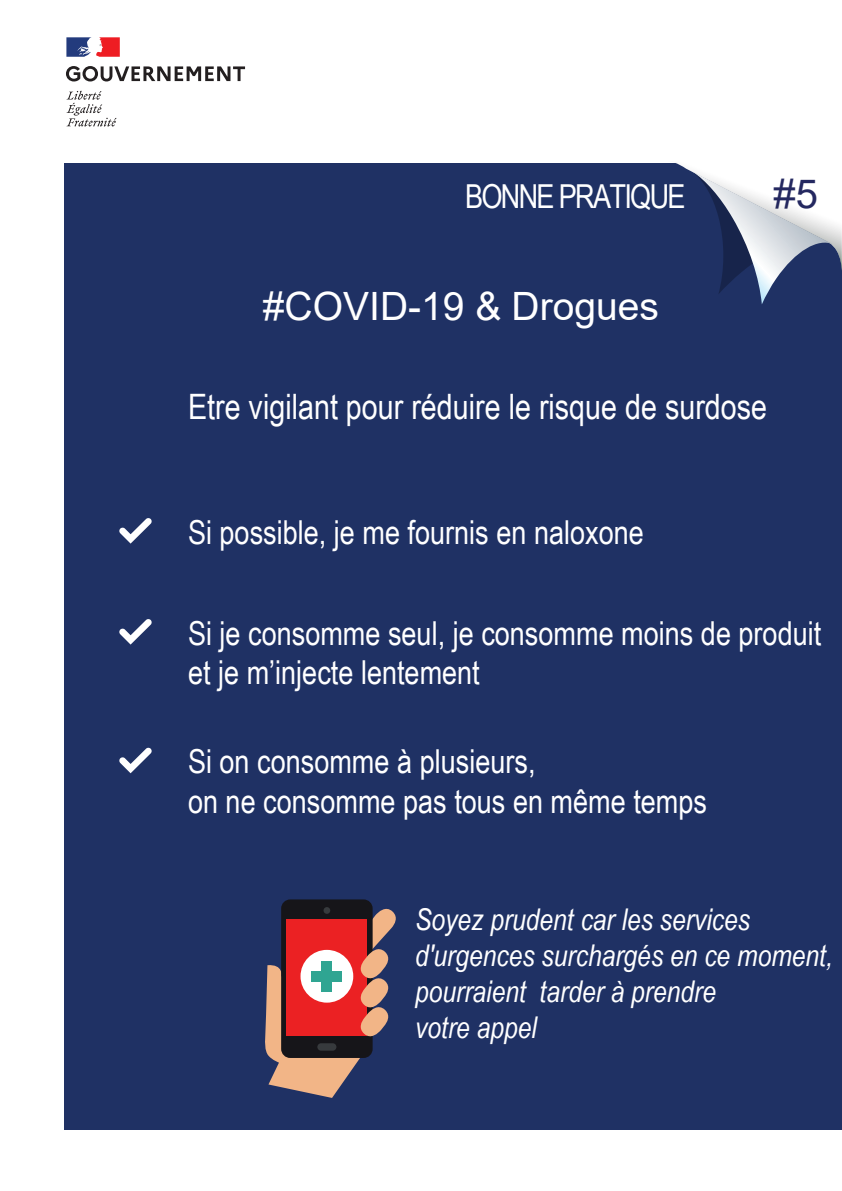
<style>
.page{position:relative;width:842px;height:1191px;background:#1f3164}
.page>*{position:absolute;margin:0;border:0;box-sizing:border-box;transform-origin:0 0}
.t1{font:40px "Arial";color:#242860}
.t2{font:39px "Arial";color:#fff}
.t3{font:35px "Arial Narrow";color:#fff}
.t4{font:33px/39.6px "Arial Narrow";color:#fff}
.t5{font:33px "Arial Narrow";letter-spacing:-.05em;color:#fff}
.t6{font:italic 30px/36px "Arial Narrow";color:#fff}
</style>
<div class="page">
<div style="left:0;top:0;width:842px;height:162px;background:#fff"></div>
<div style="left:1px;top:1130px;width:841px;height:61px;background:#fff"></div>
<svg style="left:66px;top:66px;width:179px;height:15px"></svg>
<svg style="left:66px;top:91px;width:51px;height:35px"></svg>
<svg style="left:66px;top:37px;width:54px;height:20px"></svg>
<div style="left:0;top:0;width:63px;height:1191px;background:#fff"></div>
<svg style="left:119px;top:518px;width:33px;height:25px"></svg>
<svg style="left:119px;top:619px;width:33px;height:25px"></svg>
<svg style="left:119px;top:747px;width:33px;height:26px"></svg>
<div style="left:281px;top:899px;width:92px;height:159px;background:#161519;border-radius:9px"></div>
<svg style="left:265px;top:905px;width:131px;height:193px"></svg>
<svg style="left:663px;top:162px;width:179px;height:142px"></svg>
<p class="t5" style="left:465px;top:177px;width:222px">BONNE PRATIQUE</p>
<p class="t1" style="left:773px;top:172px;width:46px">#5</p>
<p class="t2" style="left:263px;top:285px;width:397px">#COVID-19 &amp; Drogues</p>
<p class="t3" style="left:188px;top:386px;width:581px">Etre vigilant pour réduire le risque de surdose</p>
<p class="t4" style="left:188px;top:512px;width:457px">Si possible, je me fournis en naloxone</p>
<p class="t4" style="left:188px;top:613px;width:635px">Si je consomme seul, je consomme moins de produit et je m’injecte lentement</p>
<p class="t4" style="left:188px;top:741px;width:520px">Si on consomme à plusieurs,<br>on ne consomme pas tous en même temps</p>
<p class="t6" style="left:415px;top:901px;width:419px">Soyez prudent car les services d'urgences surchargés en ce moment, pourraient tarder à prendre<br>votre appel</p>
</div>
